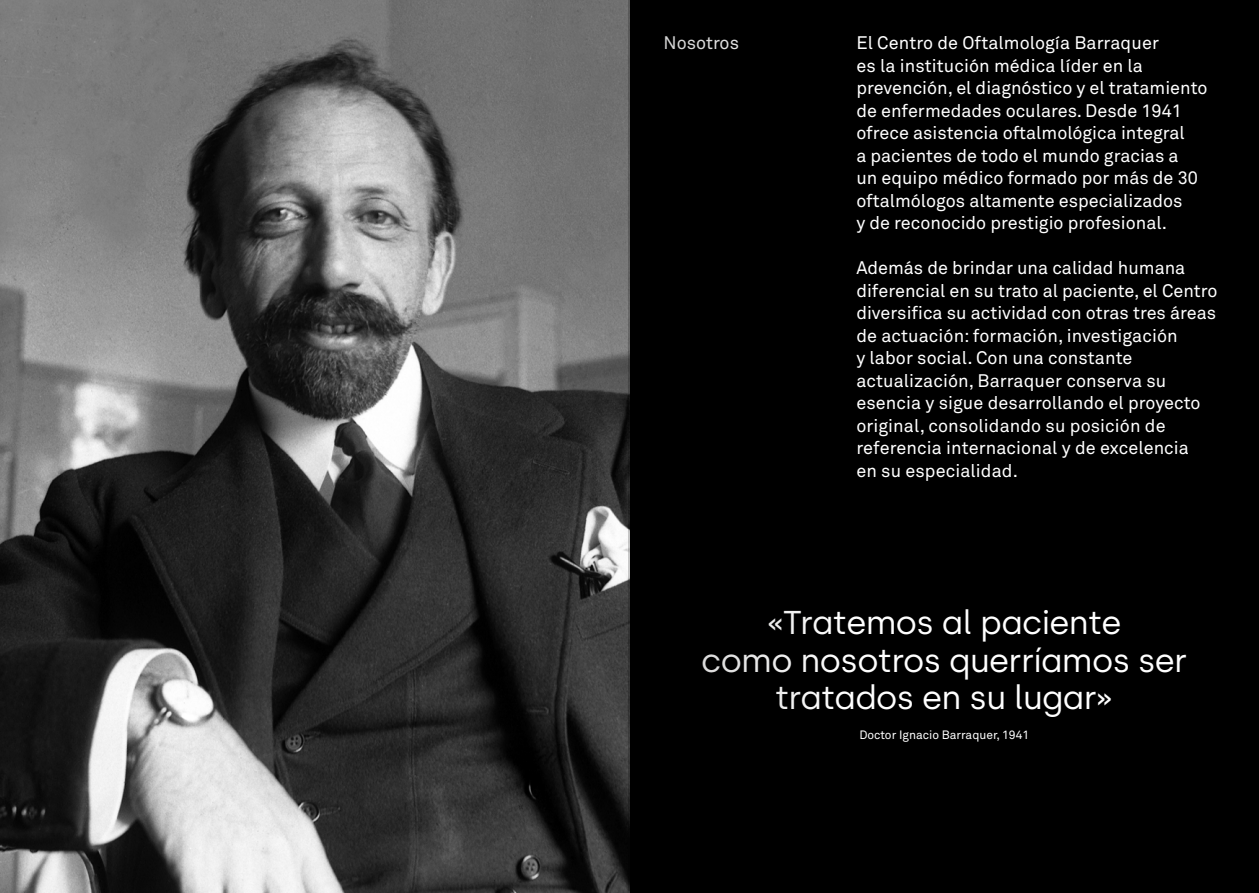
<style>
.page{position:relative;width:1259px;height:893px;background:#fff}
.page>*{position:absolute;margin:0;border:0;box-sizing:border-box;transform-origin:0 0}
.t1{font:33px/37.5px "Silka";letter-spacing:-.02em;color:#fff;text-align:center}
.t2{font:18px/22.5px "Akkurat Pro";color:#fff}
.t3{font:12px "Akkurat Pro";color:#fff}
</style>
<div class="page">
<img style="left:0;top:0;width:629px;height:893px">
<div style="left:629px;top:0;width:629px;height:890px;background:#000"></div>
<p class="t2" style="left:663px;top:32px;width:77px">Nosotros</p>
<p class="t2" style="left:856px;top:32px;width:353px">El Centro de Oftalmología Barraquer<br>es la institución médica líder en la prevención, el diagnóstico y el tratamiento de enfermedades oculares. Desde 1941 ofrece asistencia oftalmológica integral<br>a pacientes de todo el mundo gracias a<br>un equipo médico formado por más de 30 oftalmólogos altamente especializados<br>y de reconocido prestigio profesional.</p>
<p class="t2" style="left:856px;top:257px;width:363px">Además de brindar una calidad humana diferencial en su trato al paciente, el Centro diversifica su actividad con otras tres áreas de actuación: formación, investigación<br>y labor social. Con una constante actualización, Barraquer conserva su esencia y sigue desarrollando el proyecto original, consolidando su posición de referencia internacional y de excelencia<br>en su especialidad.</p>
<h1 class="t1" style="left:701px;top:604px;width:488px">«Tratemos al paciente<br>como nosotros querríamos ser tratados en su lugar»</h1>
<p class="t3" style="left:859px;top:728px;width:171px">Doctor Ignacio Barraquer, 1941</p>
</div>
